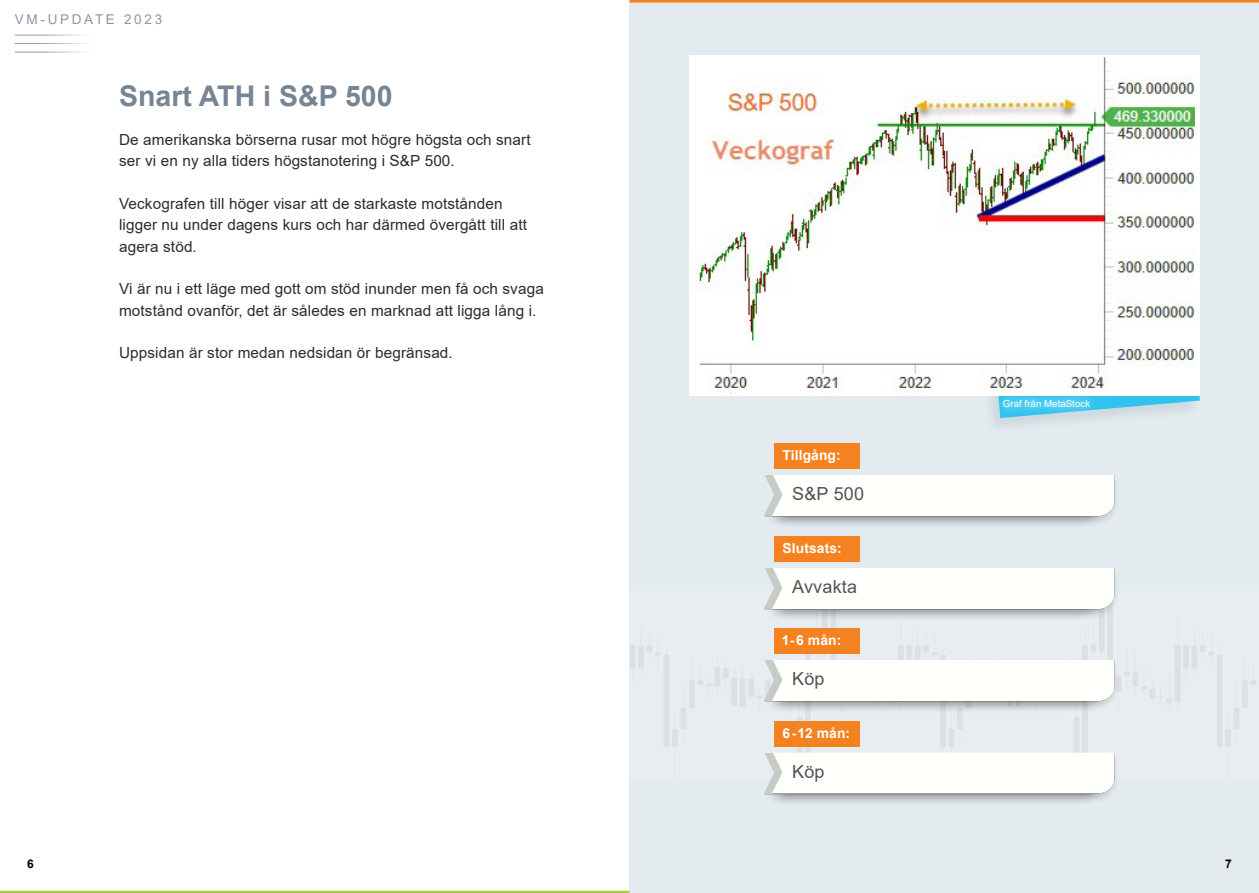
<style>
.page{position:relative;width:1259px;height:893px;background:#fff}
.page>*{position:absolute;margin:0;border:0;box-sizing:border-box;transform-origin:0 0}
.RUBBE_2020{font:700 28.5px "Arial";color:#778494}
.TABELLTEXT_2020{font:18px "Arial";letter-spacing:.01em;color:#515256}
.BRÖD_2020{font:15.3px/21.3px "Arial";letter-spacing:.01em;color:#2e2b2c}
.t1{font:700 13.8px "Arial";letter-spacing:.01em;color:#fff}
.t2{font:13.5px "Arial";letter-spacing:.2em;color:#8d97a7}
.t3{font:700 12px "Arial";color:#000002}
.t4{font:9.75px "Arial";color:#fff}
</style>
<div class="page">
<div style="left:629px;top:0;width:630px;height:893px;background:#e4ebee"></div>
<img style="left:630px;top:628px;width:626px;height:118px">
<div style="left:977px;top:306px;width:223px;height:128px;background:#89a2b7;opacity:.25"></div>
<svg style="left:992px;top:395px;width:207px;height:23px"></svg>
<div style="left:994px;top:391px;width:104px;height:25px;background:#fff;opacity:.75"></div>
<div style="left:774px;top:721px;width:85px;height:25px;background:#f58220"></div>
<div style="left:774px;top:628px;width:85px;height:26px;background:#f58220"></div>
<div style="left:774px;top:536px;width:85px;height:25px;background:#f58220"></div>
<div style="left:774px;top:443px;width:85px;height:26px;background:#f58220"></div>
<hr style="left:15px;top:35px;width:115px;height:1px;background:#8d97a7">
<hr style="left:15px;top:43px;width:115px;height:1px;background:#8d97a7">
<hr style="left:15px;top:52px;width:115px;height:1px;background:#8d97a7">
<img style="left:747px;top:641px;width:8px;height:80px">
<hr style="left:629px;top:0;width:630px;height:3px;background:#f58220">
<hr style="left:0;top:891px;width:629px;height:2px;background:#a6ce39">
<img style="left:755px;top:733px;width:371px;height:70px">
<img style="left:755px;top:641px;width:371px;height:80px">
<img style="left:764px;top:548px;width:352px;height:80px">
<img style="left:764px;top:456px;width:352px;height:69px">
<img style="left:689px;top:56px;width:505px;height:337px">
<p class="t2" style="left:15px;top:10px;width:149px">VM-UPDATE 2023</p>
<p class="RUBBE_2020" style="left:119px;top:76px;width:275px">Snart ATH i S&amp;P 500</p>
<p class="BRÖD_2020" style="left:119px;top:129px;width:413px">De amerikanska börserna rusar mot högre högsta och snart ser vi en ny alla tiders högstanotering i S&amp;P 500.</p>
<p class="BRÖD_2020" style="left:119px;top:193px;width:409px">Veckografen till höger visar att de starkaste motstånden ligger nu under dagens kurs och har därmed övergått till att agera stöd.</p>
<p class="BRÖD_2020" style="left:119px;top:278px;width:426px">Vi är nu i ett läge med gott om stöd inunder men få och svaga motstånd ovanför, det är således en marknad att ligga lång i.</p>
<p class="BRÖD_2020" style="left:119px;top:342px;width:335px">Uppsidan är stor medan nedsidan ör begränsad.</p>
<p class="t1" style="left:782px;top:445px;width:60px">Tillgång:</p>
<p class="TABELLTEXT_2020" style="left:792px;top:482px;width:74px">S&amp;P 500</p>
<p class="t1" style="left:782px;top:538px;width:61px">Slutsats:</p>
<p class="TABELLTEXT_2020" style="left:792px;top:574px;width:66px">Avvakta</p>
<p class="t1" style="left:782px;top:631px;width:61px">1-6 mån:</p>
<p class="TABELLTEXT_2020" style="left:792px;top:667px;width:34px">Köp</p>
<p class="t1" style="left:782px;top:723px;width:69px">6-12 mån:</p>
<p class="TABELLTEXT_2020" style="left:792px;top:759px;width:34px">Köp</p>
<p class="t4" style="left:1003px;top:397px;width:89px">Graf från MetaStock</p>
<p class="t3" style="left:27px;top:856px;width:8px">6</p>
<p class="t3" style="left:1225px;top:856px;width:8px">7</p>
</div>
